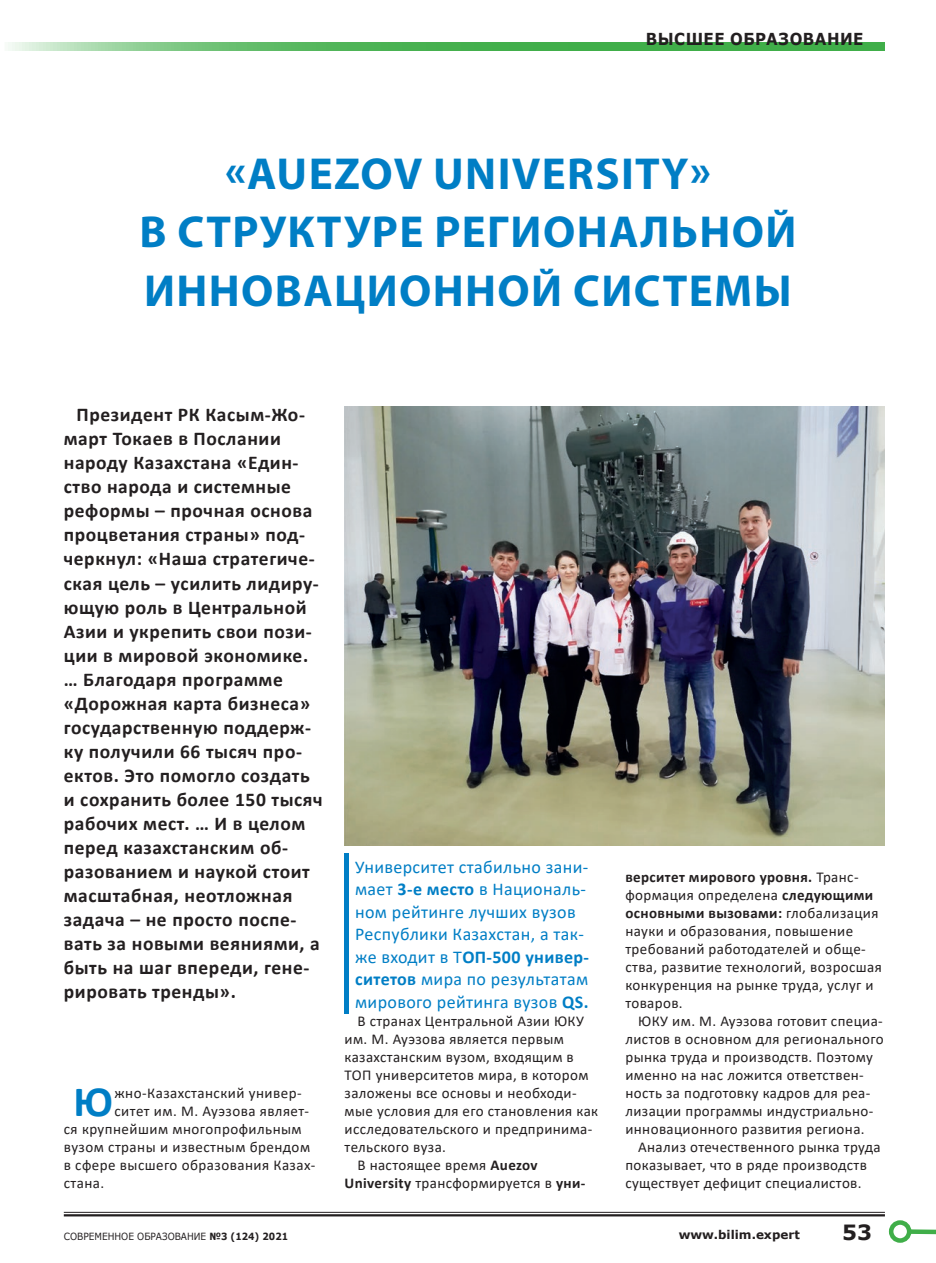
<style>
.page{position:relative;width:936px;height:1263px;background:#fff}
.page>*{position:absolute;margin:0;border:0;box-sizing:border-box;transform-origin:0 0}
.t1{font:700 45px/58.5px "Myriad Pro";letter-spacing:.03em;color:#007ec5;text-align:center}
.t2{font:700 43.35px "Calibri";color:#007ec5}
.t3{font:700 21px "Verdana";color:#231f20}
.t4{font:700 19.5px/24px "Calibri";letter-spacing:.03em;color:#231f20}
.t5{font:18px/22.5px "Calibri";letter-spacing:.02em;color:#007ec5}
.t6{font:700 16.5px "Verdana";letter-spacing:.03em;color:#231f20;scale:.91 1}
.t7{font:15px/18px "Calibri";letter-spacing:.025em;color:#231f20}
.t8{font:700 12px "Verdana";color:#231f20}
.t9{font:9.9px "Verdana";color:#231f20;scale:.91 1}
.s1{font-weight:700}
</style>
<div class="page">
<div style="left:344px;top:853px;width:5px;height:161px;background:#007ec5"></div>
<img style="left:344px;top:407px;width:540px;height:438px">
<hr style="left:64px;top:1212px;width:820px;height:1px;background:#231f20">
<hr style="left:64px;top:1214px;width:820px;height:2px;background:#231f20">
<svg style="left:8px;top:43px;width:876px;height:8px;background:#5eba65"></svg>
<div style="left:909px;top:1229px;width:26px;height:5px;background:#40ae49"></div>
<div style="left:888px;top:1220px;width:23px;height:23px;border:4px solid #40ae49;border-radius:50%"></div>
<p class="t6" style="left:646px;top:27px;width:240px">ВЫСШЕЕ ОБРАЗОВАНИЕ</p>
<h1 class="t1" style="left:139px;top:145px;width:658px">«AUEZOV UNIVERSITY»<br>В СТРУКТУРЕ РЕГИОНАЛЬНОЙ<br>ИННОВАЦИОННОЙ СИСТЕМЫ</h1>
<p class="t4" style="left:64px;top:403px;width:260px;text-indent:13px">Президент РК Касым-Жо&shy;март Токаев в Послании народу Казахстана «Един&shy;ство народа и системные реформы – прочная основа процветания страны» под&shy;черкнул: «Наша стратегиче&shy;ская цель – усилить лидиру&shy;ющую роль в Центральной<br>Азии и укрепить свои пози&shy;ции в мировой экономике. … Благодаря программе «Дорожная карта бизнеса» государственную поддерж&shy;ку получили 66 тысяч про&shy;ектов. Это помогло создать и сохранить более 150 тысяч рабочих мест. … И в целом перед казахстанским об&shy;разованием и наукой стоит масштабная, неотложная задача – не просто поспе&shy;вать за новыми веяниями, а быть на шаг впереди, гене&shy;рировать тренды».</p>
<h2 class="t2" style="left:74px;top:1071px;width:41px">Ю</h2>
<p class="t7" style="left:114px;top:1084px;width:188px">жно-Казахстанский универ-</p>
<p class="t7" style="left:114px;top:1102px;width:196px">ситет им. М. Ауэзова являет-</p>
<p class="t7" style="left:64px;top:1120px;width:239px">ся крупнейшим многопрофильным</p>
<p class="t7" style="left:64px;top:1138px;width:248px">вузом страны и известным брендом</p>
<p class="t7" style="left:64px;top:1156px;width:253px">в сфере высшего образования Казах-</p>
<p class="t7" style="left:64px;top:1174px;width:42px">стана.</p>
<p class="t5" style="left:355px;top:855px;width:235px">Университет стабильно зани&shy;мает <span class="s1">3-е место</span> в Националь&shy;ном рейтинге лучших вузов<br>Республики Казахстан, а так&shy;же входит в Т<span class="s1">ОП-500 универ&shy;ситетов</span> мира по результатам мирового рейтинга вузов <span class="s1">QS.</span></p>
<p class="t7" style="left:357px;top:1012px;width:228px">В странах Центральной Азии ЮКУ</p>
<p class="t7" style="left:344px;top:1030px;width:221px">им. М. Ауэзова является первым</p>
<p class="t7" style="left:344px;top:1048px;width:231px">казахстанским вузом, входящим в</p>
<p class="t7" style="left:344px;top:1066px;width:245px">ТОП университетов мира, в котором</p>
<p class="t7" style="left:344px;top:1084px;width:233px">заложены все основы и необходи-</p>
<p class="t7" style="left:344px;top:1102px;width:255px">мые условия для его становления как</p>
<p class="t7" style="left:344px;top:1120px;width:249px">исследовательского и предпринима-</p>
<p class="t7" style="left:344px;top:1138px;width:103px">тельского вуза.</p>
<p class="t7" style="left:357px;top:1156px;width:182px">В настоящее время <span class="s1">Auezov</span></p>
<p class="t7" style="left:344px;top:1174px;width:242px"><span class="s1">University</span> трансформируется в <span class="s1">уни-</span></p>
<p class="t7" style="left:625px;top:868px;width:258px"><span class="s1">верситет мирового уровня.</span> Транс&shy;формация определена <span class="s1">следующими основными вызовами:</span> глобализация науки и образования, повышение требований работодателей и обще&shy;ства, развитие технологий, возросшая конкуренция на рынке труда, услуг и товаров.</p>
<p class="t7" style="left:625px;top:1012px;width:260px;text-indent:13px">ЮКУ им. М. Ауэзова готовит специа&shy;листов в основном для регионального рынка труда и производств. Поэтому именно на нас ложится ответствен&shy;ность за подготовку кадров для реа&shy;лизации программы индустриально&shy;инновационного развития региона.</p>
<p class="t7" style="left:625px;top:1138px;width:257px;text-indent:13px">Анализ отечественного рынка труда показывает, что в ряде производств существует дефицит специалистов.</p>
<p class="t9" style="left:64px;top:1229px;width:248px">СОВРЕМЕННОЕ ОБРАЗОВАНИЕ <span class="s1">№3 (124) 2021</span></p>
<p class="t8" style="left:678px;top:1226px;width:123px">www.bilim.expert</p>
<h3 class="t3" style="left:842px;top:1217px;width:31px">53</h3>
</div>
